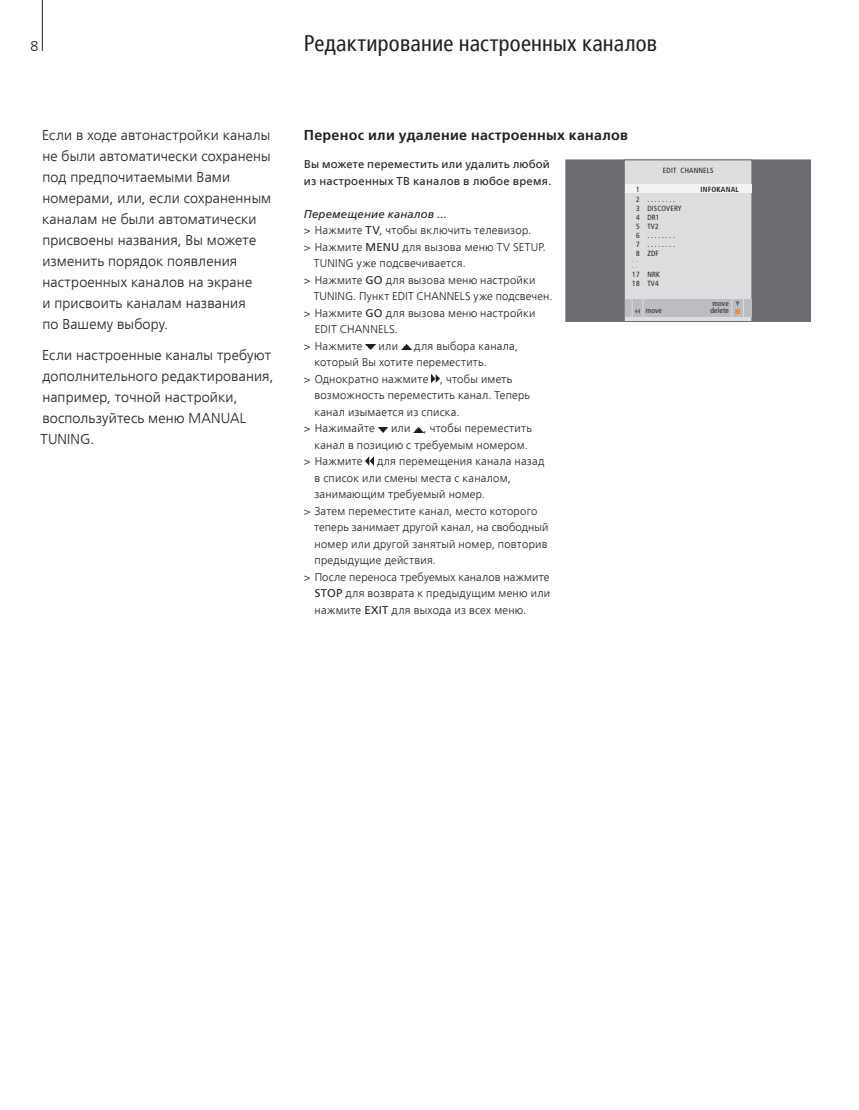
<style>
.page{position:relative;width:859px;height:1110px;background:#fff}
.page>*{position:absolute;margin:0;border:0;box-sizing:border-box;transform-origin:0 0}
.t1{font:condensed 22.5px "Frutiger LTCYR";letter-spacing:.01em;color:#231f20}
.t2{font:300 14.25px/21px "Frutiger LTCYR";letter-spacing:.01em;color:#231f20}
.t3{font:700 14.25px "Frutiger LTCYR";letter-spacing:.02em;color:#231f20}
.t4{font:300 11.25px "Frutiger LTCYR";letter-spacing:.02em;color:#231f20}
.t5{font:11.25px/16.5px "Frutiger LTCYR";letter-spacing:.02em;color:#231f20}
.t6{font:italic 11.25px "Frutiger LTCYR";letter-spacing:.02em;color:#231f20}
.t7{font:condensed 7.5px/9px "Frutiger";letter-spacing:.025em;color:#231f20}
.t8{font:700 condensed 7.5px "Frutiger";letter-spacing:.025em;color:#231f20}
.t9{font:condensed 7.5px/6px "Frutiger";color:#808285}
.s1{font-weight:400}
</style>
<div class="page">
<hr style="left:42px;top:0;width:1px;height:51px;background:#231f20">
<svg style="left:366px;top:345px;width:9px;height:5px"></svg>
<svg style="left:401px;top:345px;width:10px;height:5px"></svg>
<svg style="left:432px;top:374px;width:8px;height:8px"></svg>
<svg style="left:378px;top:427px;width:10px;height:5px"></svg>
<svg style="left:414px;top:427px;width:9px;height:5px"></svg>
<svg style="left:366px;top:457px;width:8px;height:8px"></svg>
<div style="left:566px;top:160px;width:244px;height:161px;background:#6c6d70"></div>
<div style="left:566px;top:160px;width:245px;height:162px;border:1px solid #6c6d70"></div>
<div style="left:624px;top:160px;width:128px;height:161px;background:#dcdddf"></div>
<div style="left:624px;top:160px;width:128px;height:162px;border:1px solid #6c6d70"></div>
<div style="left:625px;top:184px;width:126px;height:9px;background:#f2f3f4"></div>
<div style="left:625px;top:299px;width:127px;height:17px;background:#bcbdc0"></div>
<svg style="left:632px;top:299px;width:12px;height:18px"></svg>
<svg style="left:732px;top:299px;width:12px;height:18px"></svg>
<p class="t2" style="left:30px;top:36px;width:9px">8</p>
<h1 class="t1" style="left:304px;top:31px;width:355px">Редактирование настроенных каналов</h1>
<p class="t2" style="left:42px;top:124px;width:230px">Если в ходе автонастройки каналы не были автоматически сохранены под предпочитаемыми Вами номерами, или, если сохраненным каналам не были автоматически присвоены названия, Вы можете изменить порядок появления настроенных каналов на экране<br>и присвоить каналам названия<br>по Вашему выбору.</p>
<p class="t2" style="left:41px;top:345px;width:234px">Если настроенные каналы требуют дополнительного редактирования, например, точной настройки, воспользуйтесь меню MANUAL<br>TUNING.</p>
<p class="t3" style="left:304px;top:127px;width:326px">Перенос или удаление настроенных каналов</p>
<p class="t5" style="left:304px;top:156px;width:249px">Вы можете переместить или удалить любой из настроенных ТВ каналов в любое время.</p>
<p class="t6" style="left:304px;top:207px;width:144px">Перемещение каналов ...</p>
<p class="t4" style="left:304px;top:224px;width:229px">&gt; Нажмите <span class="s1">TV</span>, чтобы включить телевизор.</p>
<p class="t4" style="left:304px;top:241px;width:244px">&gt; Нажмите <span class="s1">MENU</span> для вызова меню TV SETUP.</p>
<p class="t4" style="left:314px;top:257px;width:153px">TUNING уже подсвечивается.</p>
<p class="t4" style="left:304px;top:274px;width:233px">&gt; Нажмите <span class="s1">GO</span> для вызова меню настройки</p>
<p class="t4" style="left:314px;top:290px;width:240px">TUNING. Пункт EDIT CHANNELS уже подсвечен.</p>
<p class="t4" style="left:304px;top:307px;width:233px">&gt; Нажмите <span class="s1">GO</span> для вызова меню настройки</p>
<p class="t4" style="left:315px;top:323px;width:85px">EDIT CHANNELS.</p>
<p class="t4" style="left:304px;top:340px;width:60px">&gt; Нажмите</p>
<p class="t4" style="left:379px;top:340px;width:21px">или</p>
<p class="t4" style="left:414px;top:340px;width:105px">для выбора канала,</p>
<p class="t4" style="left:315px;top:356px;width:174px">который Вы хотите переместить.</p>
<p class="t4" style="left:304px;top:373px;width:210px">&gt; Однократно нажмите , чтобы иметь</p>
<p class="t4" style="left:315px;top:389px;width:217px">возможность переместить канал. Теперь</p>
<p class="t4" style="left:315px;top:406px;width:146px">канал изымается из списка.</p>
<p class="t4" style="left:304px;top:422px;width:72px">&gt; Нажимайте</p>
<p class="t4" style="left:391px;top:422px;width:142px">или , чтобы переместить</p>
<p class="t4" style="left:315px;top:439px;width:215px">канал в позицию с требуемым номером.</p>
<p class="t4" style="left:304px;top:455px;width:60px">&gt; Нажмите</p>
<p class="t4" style="left:377px;top:455px;width:169px">для перемещения канала назад</p>
<p class="t4" style="left:315px;top:472px;width:198px">в список или смены места с каналом,</p>
<p class="t4" style="left:314px;top:488px;width:172px">занимающим требуемый номер.</p>
<p class="t4" style="left:304px;top:505px;width:235px">&gt; Затем переместите канал, место которого</p>
<p class="t4" style="left:314px;top:521px;width:236px">теперь занимает другой канал, на свободный</p>
<p class="t4" style="left:315px;top:538px;width:234px">номер или другой занятый номер, повторив</p>
<p class="t4" style="left:315px;top:554px;width:123px">предыдущие действия.</p>
<p class="t4" style="left:304px;top:571px;width:247px">&gt; После переноса требуемых каналов нажмите</p>
<p class="t4" style="left:315px;top:587px;width:237px"><span class="s1">STOP</span> для возврата к предыдущим меню или</p>
<p class="t4" style="left:315px;top:604px;width:213px">нажмите <span class="s1">EXIT</span> для выхода из всех меню.</p>
<p class="t7" style="left:663px;top:166px;width:52px">EDIT CHANNELS</p>
<p class="t7" style="left:636px;top:184px;width:5px">1</p>
<p class="t8" style="left:700px;top:184px;width:40px">INFOKANAL</p>
<p class="t7" style="left:636px;top:195px;width:47px">2 . . . . . . . .<br>3 DISCOVERY<br>4 DR1<br>5 TV2<br>6 . . . . . . . .<br>7 . . . . . . . .<br>8 ZDF</p>
<p class="t9" style="left:632px;top:256px;width:7px">. . . .</p>
<p class="t7" style="left:632px;top:270px;width:29px">17 NRK<br>18 TV4</p>
<p class="t7" style="left:712px;top:299px;width:18px">move</p>
<p class="t7" style="left:646px;top:306px;width:18px">move</p>
<p class="t7" style="left:710px;top:306px;width:20px">delete</p>
</div>
